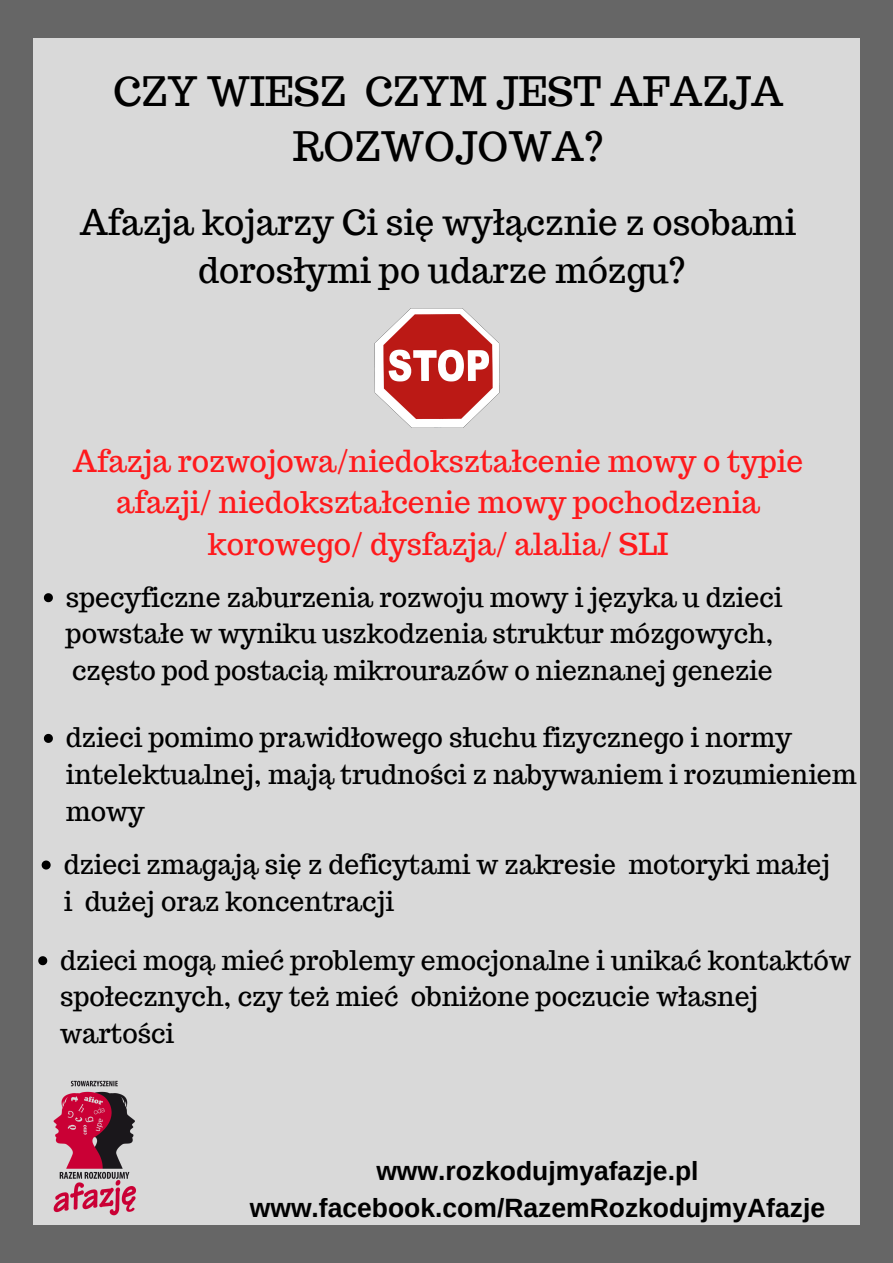
<style>
.page{position:relative;width:893px;height:1263px;background:#666}
.page>*{position:absolute;margin:0;border:0;box-sizing:border-box;transform-origin:0 0}
.t1{font:39.75px/55.1px "Trocchi";color:#000;text-align:center}
.t2{font:34.72px/48.4px "Trocchi";color:#000;text-align:center}
.t3{font:29.78px/41.6px "Trocchi";color:#ff191c;text-align:center}
.t4{font:26.47px/36.6px "Trocchi";color:#000}
.t5{font:700 26.47px/36.6px "Arimo";color:#000;text-align:center}
</style>
<div class="page">
<div style="left:34px;top:38px;width:826px;height:1187px;background:#d9d9d9"></div>
<img style="left:374px;top:308px;width:126px;height:120px">
<svg style="left:44px;top:593px;width:9px;height:9px"></svg>
<svg style="left:44px;top:734px;width:9px;height:9px"></svg>
<img style="left:53px;top:1080px;width:83px;height:136px">
<svg style="left:38px;top:956px;width:9px;height:9px"></svg>
<svg style="left:42px;top:860px;width:9px;height:9px"></svg>
<h1 class="t1" style="left:113px;top:64px;width:672px">CZY WIESZ CZYM JEST AFAZJA<br>ROZWOJOWA?</h1>
<h2 class="t2" style="left:80px;top:198px;width:718px">Afazja kojarzy Ci się wyłącznie z osobami dorosłymi po udarze mózgu?</h2>
<p class="t3" style="left:73px;top:440px;width:732px">Afazja rozwojowa/niedokształcenie mowy o typie afazji/ niedokształcenie mowy pochodzenia korowego/ dysfazja/ alalia/ SLI</p>
<p class="t4" style="left:66px;top:579px;width:718px">specyficzne zaburzenia rozwoju mowy i języka u dzieci powstałe w wyniku uszkodzenia struktur mózgowych, często pod postacią mikrourazów o nieznanej genezie</p>
<p class="t4" style="left:66px;top:719px;width:792px">dzieci pomimo prawidłowego słuchu fizycznego i normy intelektualnej, mają trudności z nabywaniem i rozumieniem mowy</p>
<p class="t4" style="left:64px;top:846px;width:768px">dzieci zmagają się z deficytami w zakresie motoryki małej i dużej oraz koncentracji</p>
<p class="t4" style="left:60px;top:942px;width:792px">dzieci mogą mieć problemy emocjonalne i unikać kontaktów społecznych, czy też mieć obniżone poczucie własnej wartości</p>
<p class="t5" style="left:250px;top:1153px;width:577px">www.rozkodujmyafazje.pl www.facebook.com/RazemRozkodujmyAfazje</p>
</div>
